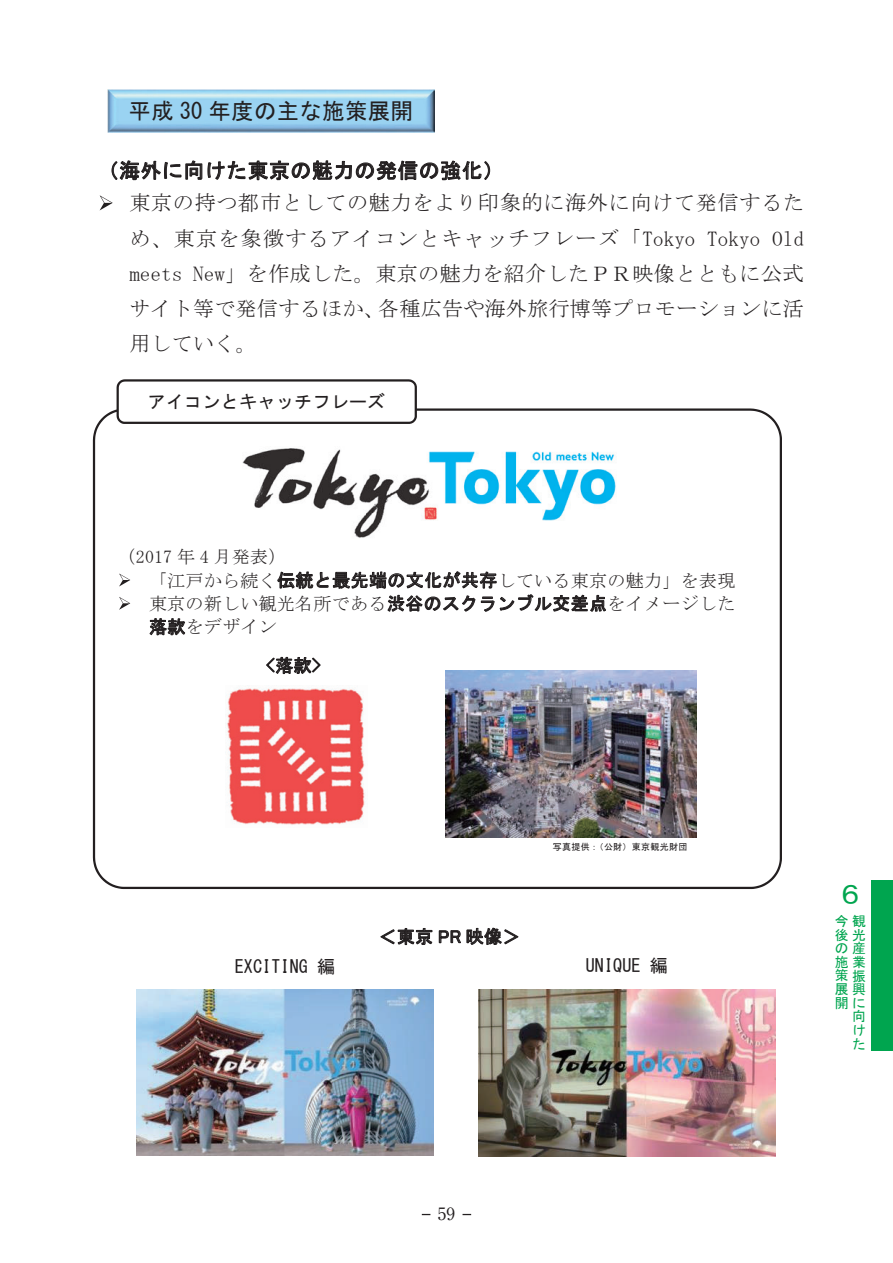
<style>
.page{position:relative;width:893px;height:1263px;background:#fff}
.page>*{position:absolute;margin:0;border:0;box-sizing:border-box;transform-origin:0 0}
.t1{font:27.6px "MS Gothic";color:#00a54f}
.t2{font:22.5px "MS Gothic";letter-spacing:.01em;color:#231f20}
.t3{font:21px/35.2px "MS Mincho";letter-spacing:.02em;color:#231f20;text-align:justify}
.t4{font:21px/32.5px "MS Mincho";letter-spacing:.04em;color:#231f20}
.t5{font:18px/23.4px "MS Mincho";letter-spacing:.015em;color:#231f20}
.t6{font:18px "MS Gothic";letter-spacing:.015em;color:#231f20}
.t7{font:18px "MS P Gothic";color:#231f20}
.t8{font:16.95px "Ryumin Pro";color:#231f20}
.t9{font:13.8px/13.6px "MS Gothic";color:#00a54f;text-align:right}
.t10{font:9px "MS Gothic";letter-spacing:.03em;color:#231f20}
.s1{font-family:"MS Gothic"}
</style>
<div class="page">
<svg style="left:112px;top:160px;width:90px;height:21px"></svg>
<svg style="left:208px;top:160px;width:282px;height:21px"></svg>
<img style="left:107px;top:90px;width:328px;height:42px">
<svg style="left:93px;top:408px;width:689px;height:481px"></svg>
<svg style="left:117px;top:379px;width:300px;height:45px"></svg>
<svg style="left:277px;top:571px;width:329px;height:41px"></svg>
<svg style="left:149px;top:618px;width:36px;height:17px"></svg>
<img style="left:137px;top:990px;width:296px;height:165px">
<img style="left:479px;top:990px;width:296px;height:166px">
<svg style="left:380px;top:928px;width:52px;height:17px"></svg>
<svg style="left:439px;top:930px;width:22px;height:13px"></svg>
<svg style="left:467px;top:928px;width:52px;height:17px"></svg>
<img style="left:226px;top:686px;width:142px;height:142px">
<svg style="left:266px;top:657px;width:55px;height:17px"></svg>
<img style="left:446px;top:671px;width:250px;height:167px">
<svg style="left:100px;top:195px;width:13px;height:15px"></svg>
<svg style="left:119px;top:573px;width:11px;height:13px"></svg>
<svg style="left:119px;top:597px;width:11px;height:13px"></svg>
<img style="left:242px;top:446px;width:374px;height:93px">
<div style="left:872px;top:880px;width:21px;height:170px;background:#00a54f"></div>
<p class="t2" style="left:129px;top:100px;width:286px">平成 30 年度の主な施策展開</p>
<p class="t4" style="left:129px;top:154px;width:676px;text-indent:-32px"><span class="s1">（海外に向けた東京の魅力の発信の強化）<br></span>東京の持つ都市としての魅力をより印象的に海外に向けて発信するた</p>
<p class="t3" style="left:129px;top:220px;width:676px">め、東京を象徴するアイコンとキャッチフレーズ「Tokyo Tokyo Old meets New」を作成した。東京の魅力を紹介したＰＲ映像とともに公式サイト等で発信するほか、各種広告や海外旅行博等プロモーションに活用していく。</p>
<p class="t6" style="left:148px;top:393px;width:239px">アイコンとキャッチフレーズ</p>
<p class="t5" style="left:149px;top:545px;width:588px;text-indent:-31px">（2017 年 4 月発表）<br>「江戸から続く<span class="s1">伝統と最先端の文化が共存</span>している東京の魅力」を表現東京の新しい観光名所である<span class="s1">渋谷のスクランブル交差点</span>をイメージした<span class="s1">落款</span>をデザイン</p>
<p class="t6" style="left:266px;top:656px;width:56px">&lt;落款&gt;</p>
<p class="t7" style="left:379px;top:927px;width:143px">＜東京 PR 映像＞</p>
<p class="t10" style="left:553px;top:842px;width:136px">写真提供：（公財）東京観光財団</p>
<p class="t6" style="left:235px;top:958px;width:102px">EXCITING 編</p>
<p class="t6" style="left:586px;top:957px;width:84px">UNIQUE 編</p>
<p class="t8" style="left:438px;top:1200px;width:19px">59</p>
<h1 class="t1" style="left:837px;top:880px;width:23px">６</h1>
<p class="t9" style="left:835px;top:914px;width:32px">今観後光の産施業策振展興開に向<br>け<br>た</p>
</div>
